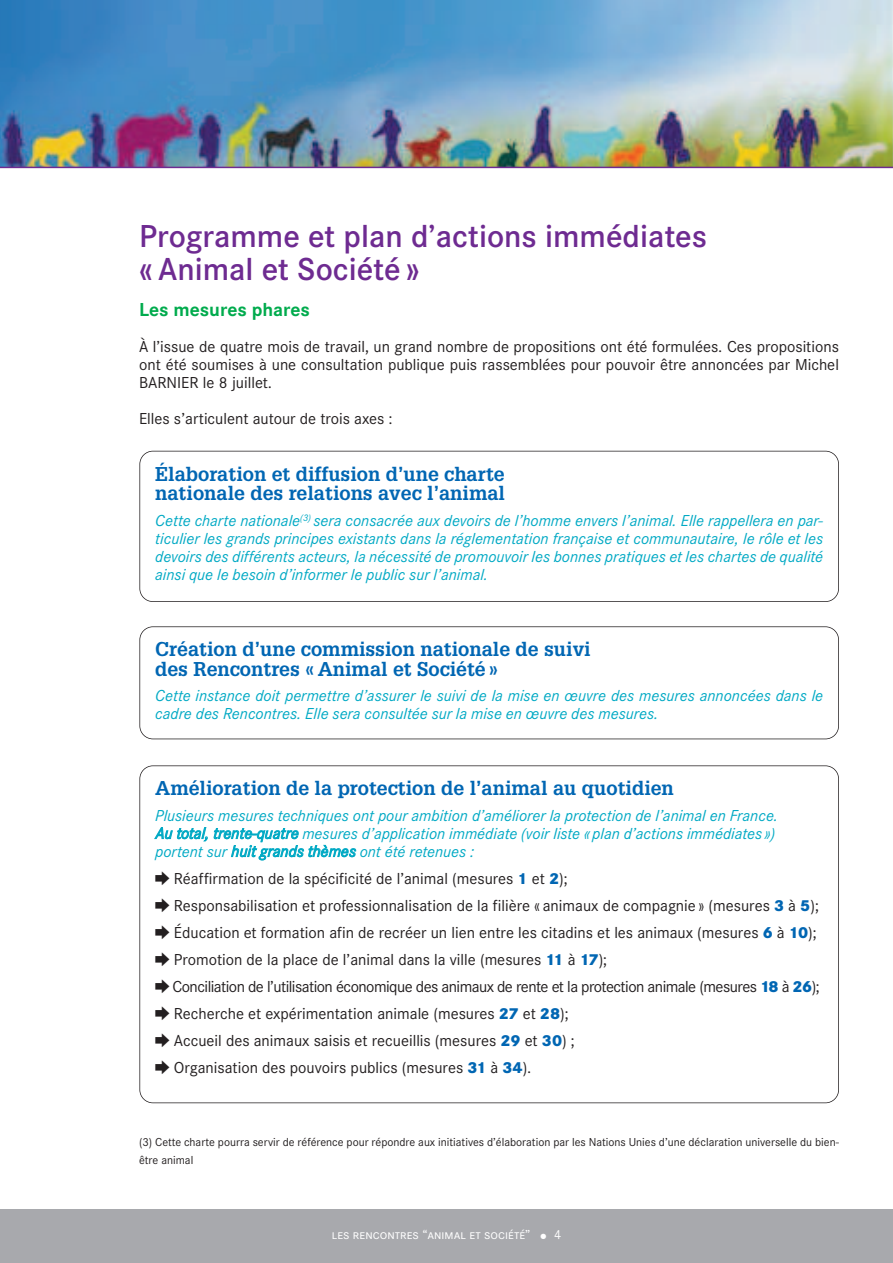
<style>
.page{position:relative;width:893px;height:1263px;background:#fff}
.page>*{position:absolute;margin:0;border:0;box-sizing:border-box;transform-origin:0 0}
.t1{font:700 19.5px/19.5px "Glypha";color:#0166b3}
.t2{font:600 16.05px/33px "Corporate S";color:#6e2b91}
.t3{font:700 9.45px "Corporate S";color:#00ab4d}
.t4{font:italic 8.1px "Corporate S";color:#01a9c4}
.t5{font:8.1px "Corporate S";color:#231f20}
.t6{font:8.1px "Corporate S";letter-spacing:-.065em;color:#231f20}
.t7{font:6.6px "Corporate SSC";color:#fff}
.t8{font:6.6px "Corporate S";color:#fff}
.t9{font:5.85px "Corporate S";color:#231f20}
.t10{font:italic 4.8px "Corporate S";color:#01a9c4}
.s1{font-family:"Monotype Sorts"}
.s2{font-weight:800;color:#0166b3}
</style>
<div class="page">
<img style="left:0;top:0;width:893px;height:168px">
<div style="left:0;top:1209px;width:893px;height:54px;background:#a8a9ad"></div>
<div style="left:139px;top:451px;width:700px;height:151px;border:2px solid #231f20;border-radius:14px"></div>
<div style="left:139px;top:626px;width:700px;height:113px;border:2px solid #231f20;border-radius:14px"></div>
<div style="left:139px;top:765px;width:700px;height:338px;border:2px solid #231f20;border-radius:14px"></div>
<h2 class="t2" style="left:139px;top:225px;width:569px">Programme et plan d’actions immédiates « Animal et Société »</h2>
<p class="t3" style="left:139px;top:308px;width:172px">Les mesures phares</p>
<p class="t5" style="left:139px;top:345px;width:701px">À l’issue de quatre mois de travail, un grand nombre de propositions ont été formulées. Ces propositions</p>
<p class="t5" style="left:139px;top:363px;width:701px">ont été soumises à une consultation publique puis rassemblées pour pouvoir être annoncées par Michel</p>
<p class="t5" style="left:139px;top:381px;width:135px">BARNIER le 8 juillet.</p>
<p class="t5" style="left:139px;top:417px;width:255px">Elles s’articulent autour de trois axes :</p>
<h1 class="t1" style="left:155px;top:463px;width:351px">Élaboration et diffusion d’une charte nationale des relations avec l’animal</h1>
<p class="t4" style="left:155px;top:518px;width:147px">Cette charte nationale</p>
<p class="t10" style="left:300px;top:517px;width:12px">(3)</p>
<p class="t4" style="left:313px;top:518px;width:511px">sera consacrée aux devoirs de l’homme envers l’animal. Elle rappellera en par-</p>
<p class="t4" style="left:155px;top:536px;width:669px">ticulier les grands principes existants dans la réglementation française et communautaire, le rôle et les</p>
<p class="t4" style="left:155px;top:554px;width:670px">devoirs des différents acteurs, la nécessité de promouvoir les bonnes pratiques et les chartes de qualité</p>
<p class="t4" style="left:155px;top:572px;width:334px">ainsi que le besoin d’informer le public sur l’animal.</p>
<h1 class="t1" style="left:155px;top:639px;width:437px">Création d’une commission nationale de suivi des Rencontres « Animal et Société »</h1>
<p class="t4" style="left:155px;top:694px;width:669px">Cette instance doit permettre d’assurer le suivi de la mise en œuvre des mesures annoncées dans le</p>
<p class="t4" style="left:155px;top:712px;width:505px">cadre des Rencontres. Elle sera consultée sur la mise en œuvre des mesures.</p>
<h1 class="t1" style="left:155px;top:778px;width:520px">Amélioration de la protection de l’animal au quotidien</h1>
<p class="t4" style="left:155px;top:813px;width:624px">Plusieurs mesures techniques ont pour ambition d’améliorer la protection de l’animal en France.</p>
<p class="t4" style="left:155px;top:831px;width:621px">Au total, trente-quatre mesures d’application immédiate (voir liste « plan d’actions immédiates »)</p>
<p class="t4" style="left:155px;top:849px;width:321px">portent sur huit grands thèmes ont été retenues :</p>
<p class="t5" style="left:155px;top:876px;width:414px"><span class="s1">➨</span> Réaffirmation de la spécificité de l’animal (mesures <span class="s2">1</span> et <span class="s2">2</span>);</p>
<p class="t5" style="left:155px;top:903px;width:665px"><span class="s1">➨</span> Responsabilisation et professionnalisation de la filière « animaux de compagnie » (mesures <span class="s2">3</span> à <span class="s2">5</span>);</p>
<p class="t5" style="left:155px;top:930px;width:663px"><span class="s1">➨</span> Éducation et formation afin de recréer un lien entre les citadins et les animaux (mesures <span class="s2">6</span> à <span class="s2">10</span>);</p>
<p class="t5" style="left:155px;top:957px;width:454px"><span class="s1">➨</span> Promotion de la place de l’animal dans la ville (mesures <span class="s2">11</span> à <span class="s2">17</span>);</p>
<p class="t6" style="left:155px;top:984px;width:666px"><span class="s1">➨</span> Conciliation de l’utilisation économique des animaux de rente et la protection animale (mesures <span class="s2">18</span> à <span class="s2">26</span>);</p>
<p class="t5" style="left:155px;top:1011px;width:415px"><span class="s1">➨</span> Recherche et expérimentation animale (mesures <span class="s2">27</span> et <span class="s2">28</span>);</p>
<p class="t5" style="left:155px;top:1038px;width:421px"><span class="s1">➨</span> Accueil des animaux saisis et recueillis (mesures <span class="s2">29</span> et <span class="s2">30</span>) ;</p>
<p class="t5" style="left:155px;top:1065px;width:378px"><span class="s1">➨</span> Organisation des pouvoirs publics (mesures <span class="s2">31</span> à <span class="s2">34</span>).</p>
<p class="t9" style="left:139px;top:1141px;width:701px">(3) Cette charte pourra servir de référence pour répondre aux initiatives d’élaboration par les Nations Unies d’une déclaration universelle du bien-</p>
<p class="t9" style="left:139px;top:1159px;width:56px">être animal</p>
<p class="t7" style="left:332px;top:1232px;width:200px">LES RENCONTRES “ANIMAL ET SOCIÉTÉ”</p>
<p class="t8" style="left:541px;top:1232px;width:22px">● 4</p>
</div>
